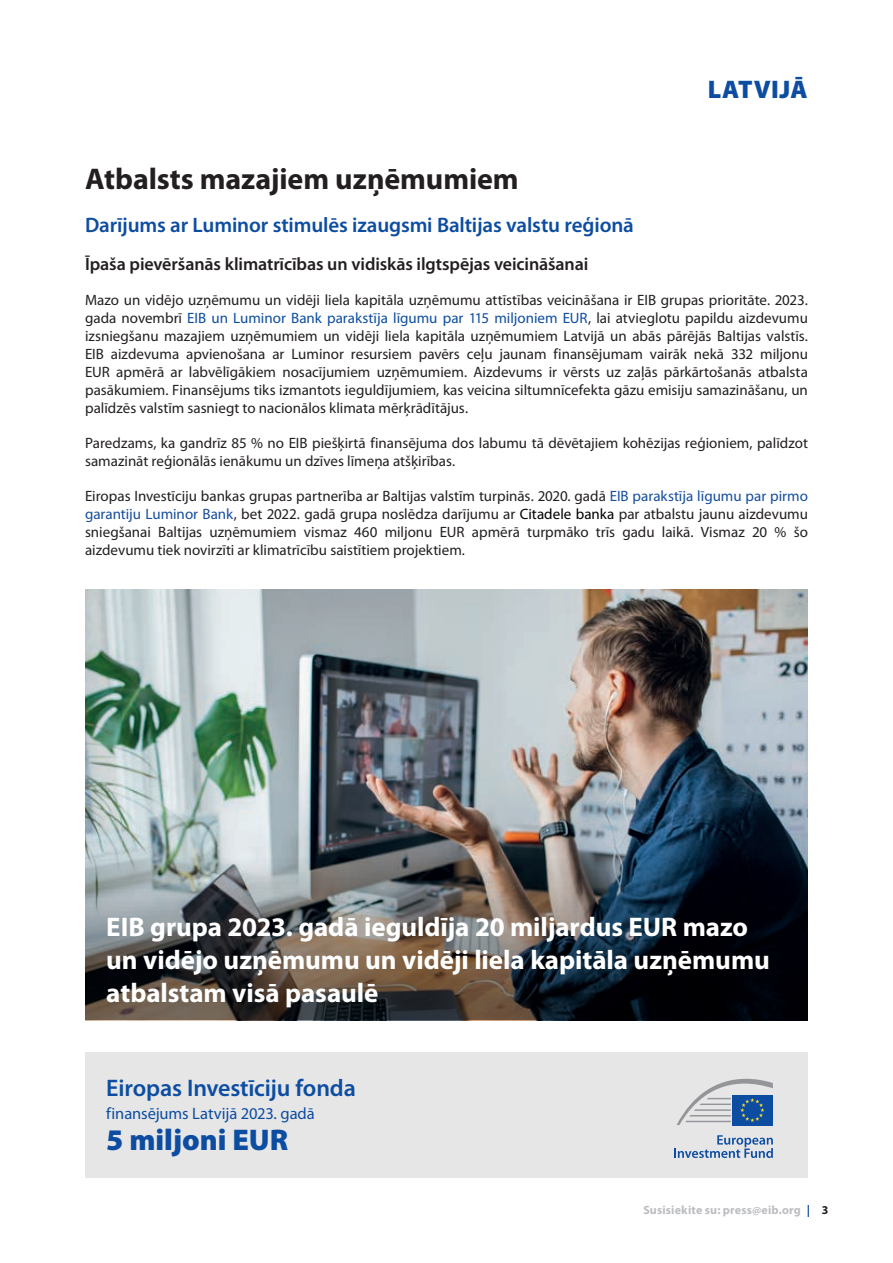
<style>
.page{position:relative;width:893px;height:1263px;background:#fff}
.page>*{position:absolute;margin:0;border:0;box-sizing:border-box;transform-origin:0 0}
._01_TITRE_PROJET{font:700 30px "Myriad Pro";letter-spacing:-.005em;color:#231f20}
.TEXTE_BOX_BLEU{font:900 30px "Myriad Pro";color:#0d4da1}
.BANDEAU_SUR_PHOTO{font:700 27px/33px "Myriad Pro";letter-spacing:-.005em;color:#fff}
._02_PETIT_TITRE_PAYS{font:900 25.5px "Myriad Pro";letter-spacing:.02em;color:#0d4da1}
.TEXTE_BOX_BLEU-2{font:600 24px "Myriad Pro";letter-spacing:-.01em;color:#0d4da1}
._01a_SOUS_TITRE_PROJET{font:600 21px "Myriad Pro";letter-spacing:-.01em;color:#0d4da1}
._01b_SOUS_SOUS_TITRE_PROJET{font:600 18px "Myriad Pro";letter-spacing:-.005em;color:#231f20}
.TEXTE_BOX_BLEU-3{font:16.5px "Myriad Pro";letter-spacing:-.005em;color:#0d4da1}
._01_TEXTE_COURANT{font:15px/18px "Myriad Pro";color:#231f20;text-align:justify}
._03_PIED_DE_PAGE{font:700 12px "Myriad Pro";letter-spacing:.015em;color:#bcbdc0}
.s1{color:#0d4da1}
.s2{color:#154e9e}
.s3{color:#000002}
.s4{color:#231f20}
</style>
<div class="page">
<img style="left:85px;top:590px;width:723px;height:204px">
<img style="left:85px;top:794px;width:723px;height:226px">
<div style="left:85px;top:1052px;width:723px;height:126px;background:#e6e6e7"></div>
<svg style="left:677px;top:1079px;width:96px;height:46px"></svg>
<svg style="left:674px;top:1135px;width:99px;height:23px"></svg>
<p class="_02_PETIT_TITRE_PAYS" style="left:708px;top:75px;width:101px">LATVIJĀ</p>
<p class="_01_TITRE_PROJET" style="left:85px;top:162px;width:435px">Atbalsts mazajiem uzņēmumiem</p>
<p class="_01a_SOUS_TITRE_PROJET" style="left:85px;top:213px;width:550px">Darījums ar Luminor stimulēs izaugsmi Baltijas valstu reģionā</p>
<p class="_01b_SOUS_SOUS_TITRE_PROJET" style="left:85px;top:254px;width:505px">Īpaša pievēršanās klimatrīcības un vidiskās ilgtspējas veicināšanai</p>
<p class="_01_TEXTE_COURANT" style="left:85px;top:291px;width:724px">Mazo un vidējo uzņēmumu un vidēji liela kapitāla uzņēmumu attīstības veicināšana ir EIB grupas prioritāte. 2023. gada novembrī <span class="s1">EIB un Luminor Bank parakstīja līgumu par 115 miljoniem EUR</span>, lai atvieglotu papildu aizdevumu izsniegšanu mazajiem uzņēmumiem un vidēji liela kapitāla uzņēmumiem Latvijā un abās pārējās Baltijas valstīs.<br>EIB aizdevuma apvienošana ar Luminor resursiem pavērs ceļu jaunam finansējumam vairāk nekā 332 miljonu EUR apmērā ar labvēlīgākiem nosacījumiem uzņēmumiem. Aizdevums ir vērsts uz zaļās pārkārtošanās atbalsta pasākumiem. Finansējums tiks izmantots ieguldījumiem, kas veicina siltumnīcefekta gāzu emisiju samazināšanu, un palīdzēs valstīm sasniegt to nacionālos klimata mērķrādītājus.</p>
<p class="_01_TEXTE_COURANT" style="left:85px;top:434px;width:724px">Paredzams, ka gandrīz 85 % no EIB piešķirtā finansējuma dos labumu tā dēvētajiem kohēzijas reģioniem, palīdzot samazināt reģionālās ienākumu un dzīves līmeņa atšķirības.</p>
<p class="_01_TEXTE_COURANT" style="left:85px;top:487px;width:724px">Eiropas Investīciju bankas grupas partnerība ar Baltijas valstīm turpinās. 2020. gadā <span class="s2">EIB parakstīja līgumu par pirmo garantiju Luminor Bank</span>, bet 2022. gadā grupa noslēdza darījumu ar <span class="s3">Citadele banka</span> par atbalstu jaunu aizdevumu sniegšanai Baltijas uzņēmumiem vismaz 460 miljonu EUR apmērā turpmāko trīs gadu laikā. Vismaz 20 % šo aizdevumu tiek novirzīti ar klimatrīcību saistītiem projektiem.</p>
<p class="BANDEAU_SUR_PHOTO" style="left:106px;top:910px;width:665px">EIB grupa 2023. gadā ieguldīja 20 miljardus EUR mazo un vidējo uzņēmumu un vidēji liela kapitāla uzņēmumu atbalstam visā pasaulē</p>
<p class="TEXTE_BOX_BLEU-2" style="left:106px;top:1075px;width:251px">Eiropas Investīciju fonda</p>
<p class="TEXTE_BOX_BLEU-3" style="left:106px;top:1104px;width:210px">finansējums Latvijā 2023. gadā</p>
<p class="TEXTE_BOX_BLEU" style="left:106px;top:1123px;width:184px">5 miljoni EUR</p>
<p class="_03_PIED_DE_PAGE" style="left:643px;top:1203px;width:187px">Susisiekite su: press@eib.org <span class="s1">|</span> <span class="s4">3</span></p>
</div>
